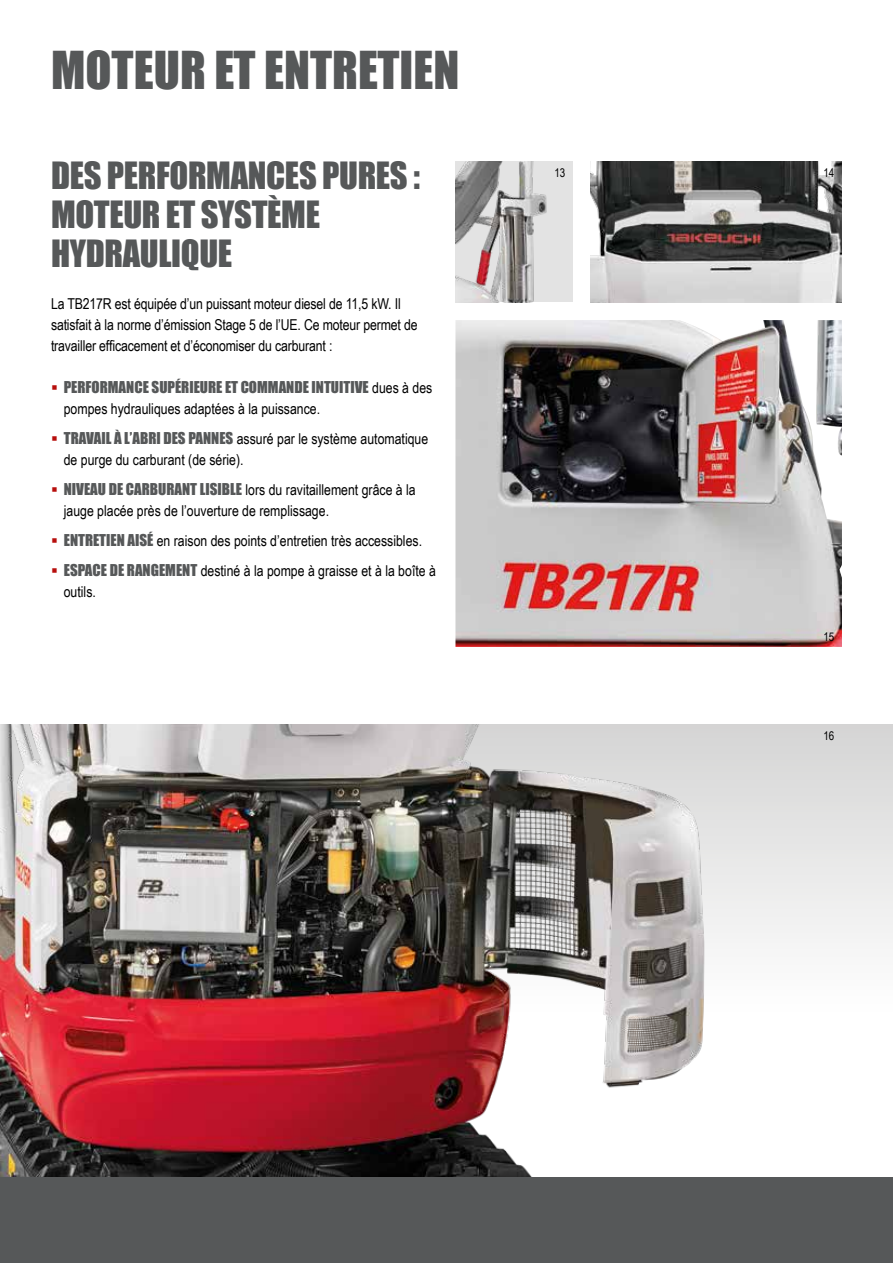
<style>
.page{position:relative;width:893px;height:1263px;background:#fff}
.page>*{position:absolute;margin:0;border:0;box-sizing:border-box;transform-origin:0 0}
.t1{font:48px "Impact";color:#565859}
.t2{font:34.5px/39px "Impact";letter-spacing:-.01em;color:#565859}
.t3{font:15px/30px "Arial Narrow";color:#000}
.t4{font:15px "Impact";color:#565859}
.t5{font:12px "Arial Narrow";color:#000}
.s1{font-family:"Arial Narrow";color:#000}
.s2{font-family:"Impact";color:#565859}
</style>
<div class="page">
<div style="left:0;top:724px;width:893px;height:454px;background:linear-gradient(to bottom,#dadada,#fff)"></div>
<img style="left:0;top:724px;width:719px;height:454px">
<img style="left:455px;top:320px;width:387px;height:327px">
<img style="left:591px;top:162px;width:251px;height:140px">
<img style="left:456px;top:162px;width:117px;height:140px">
<div style="left:0;top:1178px;width:893px;height:85px;background:#565859"></div>
<h1 class="t1" style="left:51px;top:33px;width:410px">MOTEUR ET ENTRETIEN</h1>
<h2 class="t2" style="left:51px;top:155px;width:371px">DES PERFORMANCES PURES :<br>MOTEUR ET SYSTÈME<br>HYDRAULIQUE</h2>
<p class="t3" style="left:51px;top:293px;width:368px;line-height:21px">La TB217R est équipée d’un puissant moteur diesel de 11,5 kW. Il satisfait à la norme d’émission Stage 5 de l’UE. Ce moteur permet de travailler efficacement et d’économiser du carburant :</p>
<p class="t4" style="left:64px;top:375px;width:370px">PERFORMANCE SUPÉRIEURE ET COMMANDE INTUITIVE <span class="s1">dues à des</span></p>
<p class="t3" style="left:64px;top:394px;width:366px">pompes hydrauliques adaptées à la puissance.<br><span class="s2">TRAVAIL À L’ABRI DES PANNES</span> assuré par le système automatique</p>
<p class="t3" style="left:64px;top:445px;width:353px">de purge du carburant (de série).<br><span class="s2">NIVEAU DE CARBURANT LISIBLE</span> lors du ravitaillement grâce à la</p>
<p class="t3" style="left:64px;top:496px;width:374px">jauge placée près de l’ouverture de remplissage.<br><span class="s2">ENTRETIEN AISÉ</span> en raison des points d’entretien très accessibles.<br><span class="s2">ESPACE DE RANGEMENT</span> destiné à la pompe à graisse et à la boîte à</p>
<p class="t3" style="left:64px;top:577px;width:34px">outils.</p>
<p class="t5" style="left:554px;top:166px;width:12px">13</p>
<p class="t5" style="left:823px;top:166px;width:12px">14</p>
<p class="t5" style="left:823px;top:629px;width:12px">15</p>
<p class="t5" style="left:823px;top:728px;width:12px">16</p>
</div>
